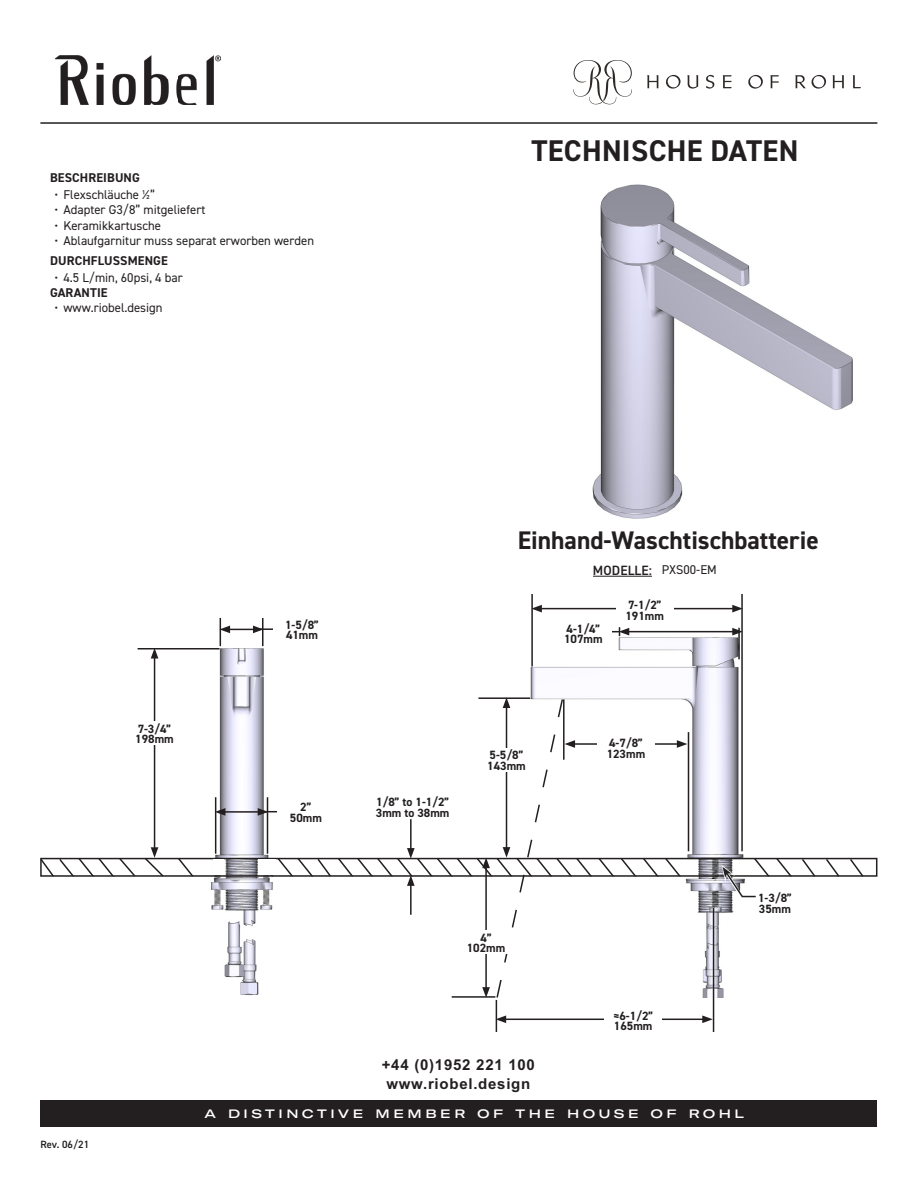
<style>
.page{position:relative;width:918px;height:1188px;background:#fff}
.page>*{position:absolute;margin:0;border:0;box-sizing:border-box;transform-origin:0 0}
.t1{font:700 30px "DIN2014";letter-spacing:.01em;color:#231f20}
.Product_Title{font:700 25.5px "DIN2014";color:#231f20}
.t2{font:700 15px/18.8px "Arial";letter-spacing:.05em;color:#231f20;text-align:center}
.t3{font:600 13.5px "DIN2014";letter-spacing:.01em;color:#231f20}
.Basic_Content{font:12.75px "DIN2014";color:#231f20}
.Headings{font:700 12.75px "DIN2014";letter-spacing:.01em;color:#231f20}
.Measurements{font:700 12px "DIN2014";color:#231f20}
.t4{font:500 expanded 12px "GT America";letter-spacing:.3em;color:#fff}
.t5{font:600 10.5px "DIN2014";letter-spacing:-.005em;color:#231f20}
</style>
<div class="page">
<hr style="left:593px;top:576px;width:59px;height:1px;background:#231f20">
<img style="left:137px;top:618px;width:127px;height:79px">
<img style="left:530px;top:612px;width:210px;height:85px">
<img style="left:592px;top:86px;width:286px;height:433px">
<div style="left:40px;top:1100px;width:837px;height:27px;background:#231f20"></div>
<svg style="left:573px;top:60px;width:59px;height:44px"></svg>
<svg style="left:647px;top:75px;width:11px;height:13px"></svg>
<svg style="left:687px;top:75px;width:11px;height:14px"></svg>
<svg style="left:706px;top:75px;width:8px;height:14px"></svg>
<svg style="left:723px;top:75px;width:9px;height:13px"></svg>
<svg style="left:748px;top:75px;width:15px;height:14px"></svg>
<svg style="left:666px;top:75px;width:15px;height:14px"></svg>
<svg style="left:770px;top:75px;width:9px;height:13px"></svg>
<svg style="left:795px;top:75px;width:31px;height:14px"></svg>
<svg style="left:832px;top:75px;width:12px;height:13px"></svg>
<svg style="left:853px;top:75px;width:8px;height:13px"></svg>
<img style="left:55px;top:55px;width:165px;height:49px">
<hr style="left:40px;top:122px;width:837px;height:2px;background:#231f20">
<hr style="left:138px;top:648px;width:82px;height:2px;background:#231f20">
<hr style="left:154px;top:656px;width:1px;height:194px;background:#231f20">
<svg style="left:151px;top:649px;width:7px;height:10px"></svg>
<svg style="left:220px;top:618px;width:44px;height:28px"></svg>
<hr style="left:260px;top:628px;width:24px;height:2px;background:#231f20">
<div style="left:273px;top:618px;width:58px;height:23px;background:#fff"></div>
<hr style="left:531px;top:594px;width:2px;height:72px;background:#231f20">
<hr style="left:741px;top:594px;width:2px;height:257px;background:#231f20">
<hr style="left:540px;top:608px;width:195px;height:1px;background:#231f20">
<svg style="left:531px;top:605px;width:11px;height:7px"></svg>
<svg style="left:732px;top:605px;width:11px;height:7px"></svg>
<div style="left:616px;top:598px;width:57px;height:24px;background:#fff"></div>
<hr style="left:738px;top:628px;width:2px;height:31px;background:#231f20">
<hr style="left:627px;top:631px;width:108px;height:1px;background:#231f20">
<svg style="left:619px;top:627px;width:10px;height:9px"></svg>
<svg style="left:732px;top:628px;width:11px;height:7px"></svg>
<hr style="left:585px;top:631px;width:35px;height:1px;background:#231f20">
<div style="left:555px;top:622px;width:57px;height:23px;background:#fff"></div>
<hr style="left:713px;top:908px;width:1px;height:124px;background:#231f20">
<hr style="left:504px;top:1019px;width:201px;height:1px;background:#231f20">
<svg style="left:497px;top:1015px;width:9px;height:8px"></svg>
<svg style="left:702px;top:1015px;width:11px;height:8px"></svg>
<div style="left:605px;top:1008px;width:57px;height:24px;background:#fff"></div>
<hr style="left:496px;top:1000px;width:1px;height:32px;background:#231f20">
<svg style="left:40px;top:697px;width:838px;height:302px"></svg>
<p class="Headings" style="left:50px;top:169px;width:91px">BESCHREIBUNG</p>
<p class="Basic_Content" style="left:54px;top:187px;width:102px">• Flexschläuche ½”</p>
<p class="Basic_Content" style="left:54px;top:202px;width:152px">• Adapter G3/8” mitgeliefert</p>
<p class="Basic_Content" style="left:54px;top:217px;width:108px">• Keramikkartusche</p>
<p class="Basic_Content" style="left:54px;top:233px;width:261px">• Ablaufgarnitur muss separat erworben werden</p>
<p class="Headings" style="left:50px;top:252px;width:119px">DURCHFLUSSMENGE</p>
<p class="Basic_Content" style="left:54px;top:269px;width:130px">• 4.5 L/min, 60psi, 4 bar</p>
<p class="Headings" style="left:50px;top:284px;width:59px">GARANTIE</p>
<p class="Basic_Content" style="left:54px;top:300px;width:110px">• www.riobel.design</p>
<p class="t1" style="left:531px;top:131px;width:269px">TECHNISCHE DATEN</p>
<p class="Measurements" style="left:138px;top:721px;width:35px">7-3/4”</p>
<p class="Measurements" style="left:135px;top:731px;width:40px">198mm</p>
<p class="Measurements" style="left:285px;top:617px;width:35px">1-5/8”</p>
<p class="Measurements" style="left:286px;top:627px;width:34px">41mm</p>
<p class="Measurements" style="left:300px;top:799px;width:13px">2”</p>
<p class="Measurements" style="left:290px;top:810px;width:34px">50mm</p>
<p class="Product_Title" style="left:518px;top:523px;width:302px">Einhand-Waschtischbatterie</p>
<p class="t3" style="left:593px;top:561px;width:60px">MODELLE:</p>
<p class="Basic_Content" style="left:662px;top:562px;width:56px">PXS00-EM</p>
<p class="Measurements" style="left:376px;top:794px;width:75px">1/8” to 1-1/2”</p>
<p class="Measurements" style="left:376px;top:805px;width:75px">3mm to 38mm</p>
<p class="Measurements" style="left:490px;top:747px;width:35px">5-5/8”</p>
<p class="Measurements" style="left:487px;top:758px;width:40px">143mm</p>
<p class="Measurements" style="left:567px;top:621px;width:35px">4-1/4”</p>
<p class="Measurements" style="left:564px;top:631px;width:40px">107mm</p>
<p class="Measurements" style="left:628px;top:597px;width:35px">7-1/2”</p>
<p class="Measurements" style="left:626px;top:607px;width:40px">191mm</p>
<p class="Measurements" style="left:609px;top:735px;width:35px">4-7/8”</p>
<p class="Measurements" style="left:607px;top:746px;width:40px">123mm</p>
<p class="Measurements" style="left:481px;top:930px;width:13px">4”</p>
<p class="Measurements" style="left:467px;top:940px;width:40px">102mm</p>
<p class="t2" style="left:382px;top:1055px;width:155px">+44 (0)1952 221 100 www.riobel.design</p>
<p class="Measurements" style="left:613px;top:1007px;width:41px">≈6-1/2”</p>
<p class="Measurements" style="left:614px;top:1018px;width:40px">165mm</p>
<p class="Measurements" style="left:758px;top:890px;width:35px">1-3/8”</p>
<p class="Measurements" style="left:759px;top:901px;width:34px">35mm</p>
<p class="t5" style="left:40px;top:1138px;width:50px">Rev. 06/21</p>
<p class="t4" style="left:204px;top:1106px;width:541px">A DISTINCTIVE MEMBER OF THE HOUSE OF ROHL</p>
</div>
